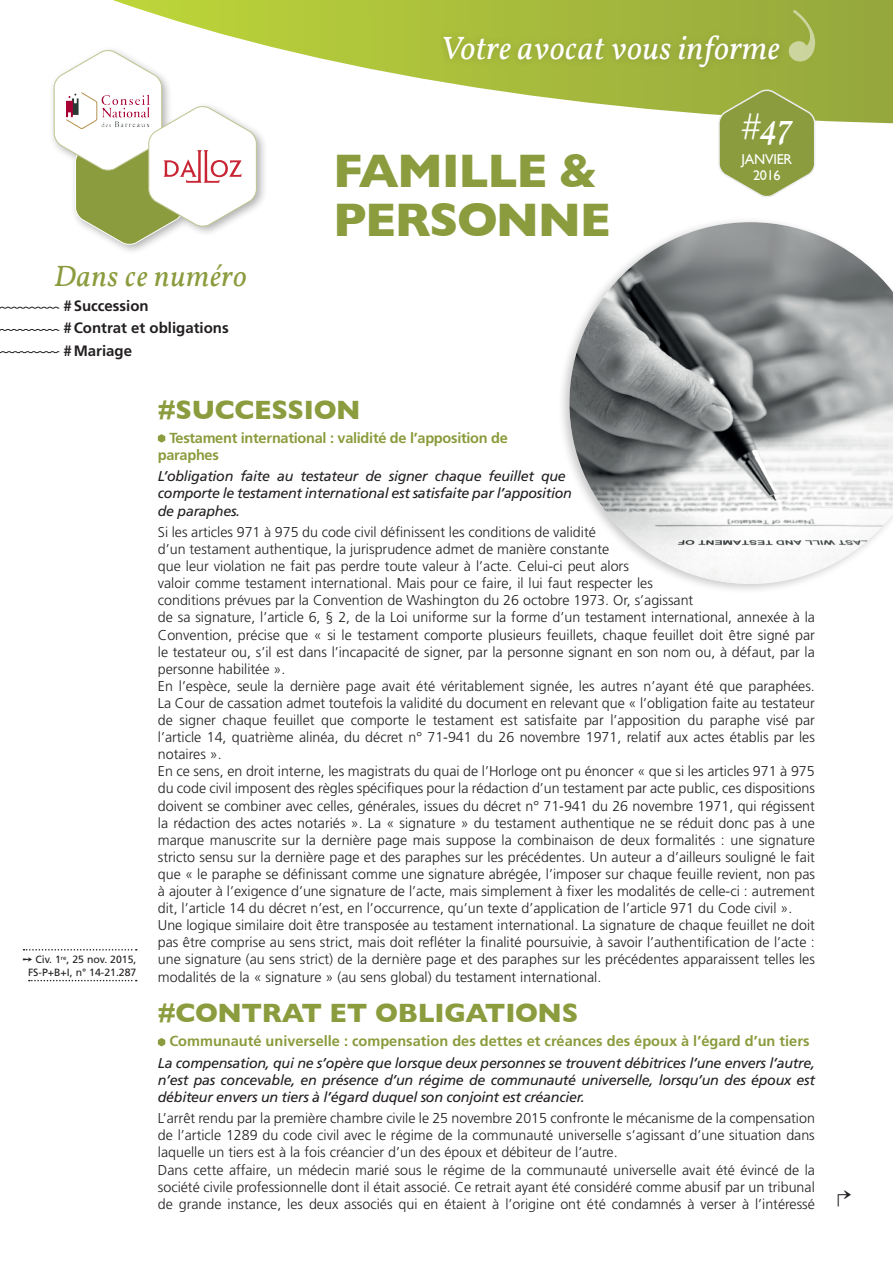
<style>
.page{position:relative;width:893px;height:1263px;background:#fff}
.page>*{position:absolute;margin:0;border:0;box-sizing:border-box;transform-origin:0 0}
.t1{font:700 48px/49.5px "Gill Sans";letter-spacing:-.03em;color:#8a9c3d}
.t2{font:italic 36px "Vollkorn";color:#fff}
.t3{font:italic 33px "Vollkorn";letter-spacing:.01em;color:#fff}
.t4{font:italic 30px "Vollkorn";letter-spacing:.02em;color:#8a9c3d}
.t5{font:28.8px "MS Mincho";color:#231f20}
.t6{font:700 27px "Gill Sans";letter-spacing:-.01em;color:#8a9c3d}
.t7{font:700 15px/22.2px "Frutiger";color:#231f20}
.t8{font:700 14.55px "Frutiger";color:#8a9c3d}
.t9{font:700 14.55px/17.4px "Frutiger";letter-spacing:-.02em;color:#8a9c3d}
.t10{font:300 14.25px/17.1px "Frutiger";color:#231f20}
.t11{font:italic 14.25px/17.1px "Frutiger";letter-spacing:-.02em;color:#231f20}
.t12{font:14.25px/16.2px "Gill Sans";letter-spacing:-.02em;color:#fff;text-align:center}
.t13{font:10.5px/12.3px "Frutiger";color:#231f20;text-align:center}
</style>
<div class="page">
<svg style="left:113px;top:0;width:780px;height:124px"></svg>
<div style="left:437px;top:29px;width:350px;height:46px;background:#231f20;opacity:.2"></div>
<div style="left:49px;top:46px;width:219px;height:210px;background:#231f20;opacity:.35"></div>
<svg style="left:54px;top:50px;width:203px;height:195px"></svg>
<img style="left:66px;top:93px;width:84px;height:35px">
<svg style="left:717px;top:88px;width:99px;height:109px;background:#9ead5c"></svg>
<svg style="left:158px;top:434px;width:7px;height:9px"></svg>
<svg style="left:158px;top:1038px;width:7px;height:8px"></svg>
<div style="left:558px;top:216px;width:335px;height:378px;background:#231f20;opacity:.23"></div>
<img style="left:569px;top:222px;width:324px;height:362px">
<svg style="left:0;top:351px;width:59px;height:2px"></svg>
<svg style="left:0;top:329px;width:59px;height:2px"></svg>
<svg style="left:0;top:306px;width:59px;height:3px"></svg>
<svg style="left:24px;top:949px;width:113px;height:1px"></svg>
<svg style="left:29px;top:980px;width:108px;height:1px"></svg>
<svg style="left:789px;top:10px;width:26px;height:52px"></svg>
<h3 class="t3" style="left:440px;top:28px;width:341px">Votre avocat vous informe</h3>
<h3 class="t4" style="left:54px;top:258px;width:194px">Dans ce numéro</h3>
<p class="t7" style="left:64px;top:295px;width:167px">#Succession<br>#Contrat et obligations #Mariage</p>
<h1 class="t1" style="left:333px;top:145px;width:279px">FAMILLE &amp;<br>PERSONNE</h1>
<h2 class="t2" style="left:741px;top:105px;width:53px">#47</h2>
<p class="t12" style="left:742px;top:151px;width:52px">JANVIER<br>2016</p>
<p class="t13" style="left:23px;top:953px;width:115px">➙ Civ. 1<sup>re</sup>, 25 nov. 2015,<br>FS-P+B+I, n° 14-21.287</p>
<h3 class="t6" style="left:158px;top:388px;width:204px">#SUCCESSION</h3>
<p class="t9" style="left:158px;top:429px;width:351px;text-indent:11px">Testament international : validité de l’apposition de paraphes</p>
<p class="t11" style="left:158px;top:468px;width:416px">L’obligation faite au testateur de signer chaque feuillet que comporte le testament international est satisfaite par l’apposition de paraphes.</p>
<p class="t10" style="left:158px;top:524px;width:659px">Si les articles 971 à 975 du code civil définissent les conditions de validité<br>d’un testament authentique, la jurisprudence admet de manière constante<br>que leur violation ne fait pas perdre toute valeur à l’acte. Celui-ci peut alors<br>valoir comme testament international. Mais pour ce faire, il lui faut respecter les<br>conditions prévues par la Convention de Washington du 26 octobre 1973. Or, s’agissant<br>de sa signature, l’article 6, § 2, de la Loi uniforme sur la forme d’un testament international, annexée à la Convention, précise que « si le testament comporte plusieurs feuillets, chaque feuillet doit être signé par le testateur ou, s’il est dans l’incapacité de signer, par la personne signant en son nom ou, à défaut, par la personne habilitée ».<br>En l’espèce, seule la dernière page avait été véritablement signée, les autres n’ayant été que paraphées.<br>La Cour de cassation admet toutefois la validité du document en relevant que « l’obligation faite au testateur de signer chaque feuillet que comporte le testament est satisfaite par l’apposition du paraphe visé par l’article 14, quatrième alinéa, du décret n° 71-941 du 26 novembre 1971, relatif aux actes établis par les notaires ».<br>En ce sens, en droit interne, les magistrats du quai de l’Horloge ont pu énoncer « que si les articles 971 à 975 du code civil imposent des règles spécifiques pour la rédaction d’un testament par acte public, ces dispositions doivent se combiner avec celles, générales, issues du décret n° 71-941 du 26 novembre 1971, qui régissent la rédaction des actes notariés ». La « signature » du testament authentique ne se réduit donc pas à une marque manuscrite sur la dernière page mais suppose la combinaison de deux formalités : une signature stricto sensu sur la dernière page et des paraphes sur les précédentes. Un auteur a d’ailleurs souligné le fait que « le paraphe se définissant comme une signature abrégée, l’imposer sur chaque feuille revient, non pas à ajouter à l’exigence d’une signature de l’acte, mais simplement à fixer les modalités de celle-ci : autrement dit, l’article 14 du décret n’est, en l’occurrence, qu’un texte d’application de l’article 971 du Code civil ».<br>Une logique similaire doit être transposée au testament international. La signature de chaque feuillet ne doit pas être comprise au sens strict, mais doit refléter la finalité poursuivie, à savoir l’authentification de l’acte : une signature (au sens strict) de la dernière page et des paraphes sur les précédentes apparaissent telles les modalités de la « signature » (au sens global) du testament international.</p>
<h3 class="t6" style="left:158px;top:992px;width:422px">#CONTRAT ET OBLIGATIONS</h3>
<p class="t8" style="left:169px;top:1033px;width:642px">Communauté universelle : compensation des dettes et créances des époux à l’égard d’un tiers</p>
<p class="t11" style="left:158px;top:1054px;width:659px;text-align:justify">La compensation, qui ne s’opère que lorsque deux personnes se trouvent débitrices l’une envers l’autre, n’est pas concevable, en présence d’un régime de communauté universelle, lorsqu’un des époux est débiteur envers un tiers à l’égard duquel son conjoint est créancier.</p>
<p class="t10" style="left:158px;top:1110px;width:659px">L’arrêt rendu par la première chambre civile le 25 novembre 2015 confronte le mécanisme de la compensation de l’article 1289 du code civil avec le régime de la communauté universelle s’agissant d’une situation dans laquelle un tiers est à la fois créancier d’un des époux et débiteur de l’autre.<br>Dans cette affaire, un médecin marié sous le régime de la communauté universelle avait été évincé de la société civile professionnelle dont il était associé. Ce retrait ayant été considéré comme abusif par un tribunal de grande instance, les deux associés qui en étaient à l’origine ont été condamnés à verser à l’intéressé</p>
<h3 class="t5" style="left:851px;top:1214px;width:16px;rotate:-180deg">↵</h3>
</div>
